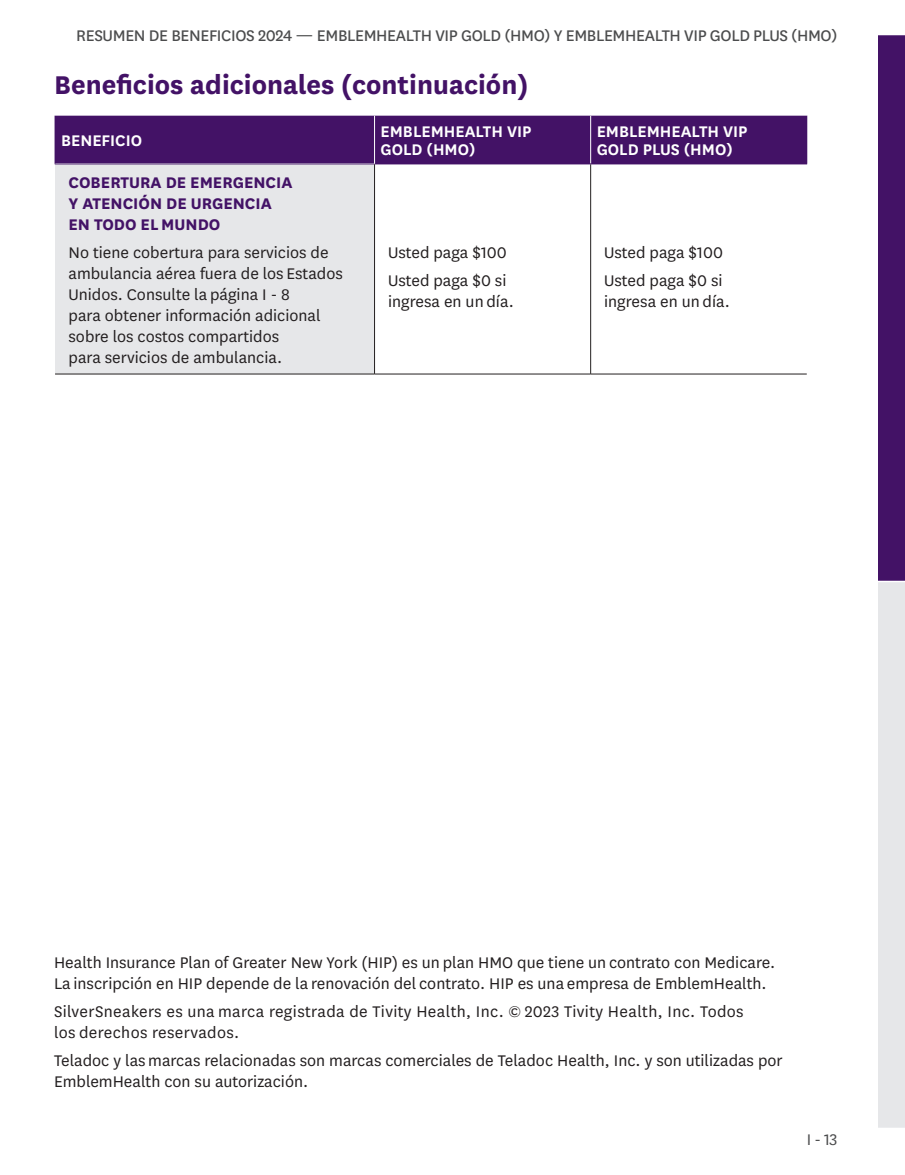
<style>
.page{position:relative;width:905px;height:1175px;background:#fff}
.page>*{position:absolute;margin:0;border:0;box-sizing:border-box;transform-origin:0 0}
.t1{font:700 30px "National";color:#431266}
.t2{font:18px/21px "National";color:#231f20}
.t3{font:18px/21px "National";letter-spacing:.02em;color:#231f20}
.t4{font:18px "National";letter-spacing:-.02em;color:#4b4c4d}
.t5{font:600 18px/18px "National";color:#fff}
.t6{font:700 18px/21px "National";color:#431266}
.t7{font:18px "National";color:#4b4c4d}
</style>
<div class="page">
<div style="left:878px;top:34px;width:26px;height:547px;background:#431266"></div>
<div style="left:878px;top:581px;width:26px;height:547px;background:#e6e7e9"></div>
<svg style="left:878px;top:34px;width:26px;height:1px"></svg>
<hr style="left:878px;top:580px;width:26px;height:2px;background:#fff">
<hr style="left:878px;top:1127px;width:26px;height:2px;background:#fff">
<hr style="left:590px;top:163px;width:217px;height:1px;background:#431266">
<hr style="left:590px;top:164px;width:1px;height:210px;background:#231f20">
<div style="left:590px;top:115px;width:216px;height:49px;background:#431266"></div>
<div style="left:374px;top:115px;width:216px;height:49px;background:#431266"></div>
<hr style="left:590px;top:115px;width:1px;height:48px;background:#fff">
<div style="left:55px;top:115px;width:319px;height:49px;background:#431266"></div>
<div style="left:55px;top:164px;width:319px;height:210px;background:#e6e7e9"></div>
<hr style="left:806px;top:115px;width:1px;height:48px;background:#431266">
<hr style="left:374px;top:164px;width:1px;height:210px;background:#231f20">
<hr style="left:55px;top:374px;width:319px;height:1px;background:#231f20">
<hr style="left:374px;top:374px;width:216px;height:1px;background:#231f20">
<hr style="left:590px;top:374px;width:216px;height:1px;background:#231f20">
<hr style="left:55px;top:115px;width:319px;height:1px;background:#fff">
<hr style="left:374px;top:115px;width:216px;height:1px;background:#fff">
<hr style="left:374px;top:115px;width:1px;height:48px;background:#fff">
<hr style="left:590px;top:115px;width:217px;height:1px;background:#fff">
<p class="t4" style="left:76px;top:24px;width:762px">RESUMEN DE BENEFICIOS 2024 — EMBLEMHEALTH VIP GOLD (HMO) Y EMBLEMHEALTH VIP GOLD PLUS (HMO)</p>
<h1 class="t1" style="left:54px;top:64px;width:476px">Beneficios adicionales (continuación)</h1>
<p class="t5" style="left:61px;top:131px;width:83px">BENEFICIO</p>
<p class="t5" style="left:380px;top:122px;width:152px">EMBLEMHEALTH VIP<br>GOLD (HMO)</p>
<p class="t5" style="left:596px;top:122px;width:152px">EMBLEMHEALTH VIP<br>GOLD PLUS (HMO)</p>
<p class="t6" style="left:69px;top:171px;width:225px">COBERTURA DE EMERGENCIA<br>Y ATENCIÓN DE URGENCIA<br>EN TODO EL MUNDO</p>
<p class="t2" style="left:69px;top:241px;width:276px">No tiene cobertura para servicios de ambulancia aérea fuera de los Estados Unidos. Consulte la página I - 8<br>para obtener información adicional sobre los costos compartidos<br>para servicios de ambulancia.</p>
<p class="t2" style="left:388px;top:241px;width:120px">Usted paga $100</p>
<p class="t2" style="left:604px;top:241px;width:120px">Usted paga $100</p>
<p class="t2" style="left:604px;top:269px;width:127px">Usted paga $0 si ingresa en un día.</p>
<p class="t2" style="left:388px;top:269px;width:127px">Usted paga $0 si ingresa en un día.</p>
<p class="t2" style="left:54px;top:951px;width:722px">Health Insurance Plan of Greater New York (HIP) es un plan HMO que tiene un contrato con Medicare.<br>La inscripción en HIP depende de la renovación del contrato. HIP es una empresa de EmblemHealth.</p>
<p class="t3" style="left:54px;top:1000px;width:691px">SilverSneakers es una marca registrada de Tivity Health, Inc. © 2023 Tivity Health, Inc. Todos los derechos reservados.</p>
<p class="t2" style="left:54px;top:1048px;width:730px">Teladoc y las marcas relacionadas son marcas comerciales de Teladoc Health, Inc. y son utilizadas por<br>EmblemHealth con su autorización.</p>
<p class="t7" style="left:806px;top:1127px;width:32px">I - 13</p>
</div>
